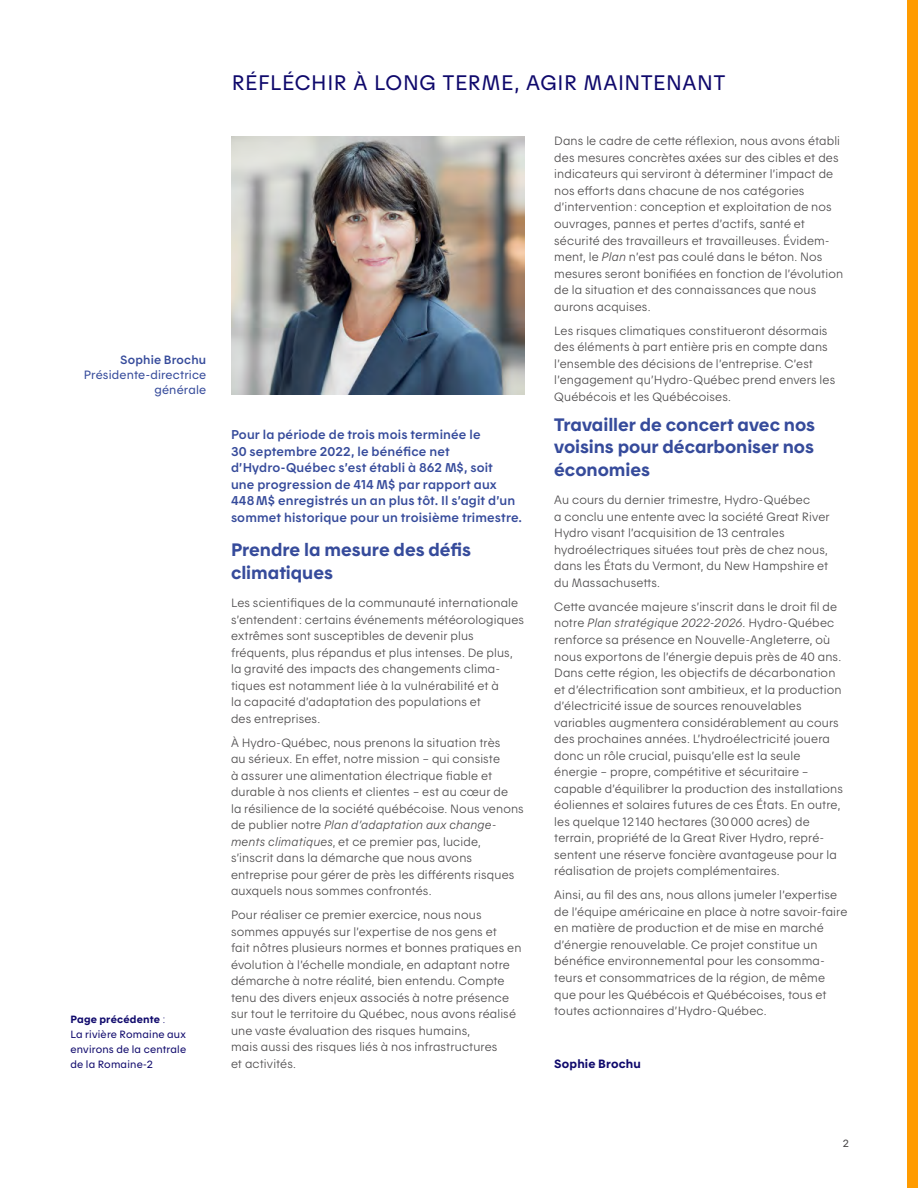
<style>
.page{position:relative;width:918px;height:1188px;background:#fff}
.page>*{position:absolute;margin:0;border:0;box-sizing:border-box;transform-origin:0 0}
.t1{font:21px "Hydro Quebec Normal";letter-spacing:.025em;color:#0f096c}
.t2{font:18px/22.5px "Hydro Quebec Gras";color:#364b9b}
.P_Intro{font:12.75px/16.5px "Hydro Quebec Demi";letter-spacing:.01em;color:#364b9b}
.t3{font:12px/16.5px "Hydro Quebec Maigre";letter-spacing:.01em;color:#494748}
.t4{font:12px/15px "Hydro Quebec Normal";letter-spacing:.01em;color:#364b9b;text-align:right}
.t5{font:12px "Hydro Quebec Gras";letter-spacing:.015em;color:#0f096c}
.t6{font:12px "Hydro Quebec Demi";letter-spacing:.015em;color:#364b9b}
.t7{font:10.5px/15px "Hydro Quebec Normal";letter-spacing:.02em;color:#0f096c;text-align:justify}
.t8{font:10.5px "Hydro Quebec Gras";letter-spacing:.02em;color:#0f096c}
.t9{font:10.5px "Hydro Quebec Normal";color:#494748}
.s1{font-family:"Hydro Quebec Maigre"}
.s2{font-family:"Hydro Quebec Maigre Italique"}
</style>
<div class="page">
<div style="left:908px;top:0;width:10px;height:1188px;background:#ff9b00"></div>
<img style="left:231px;top:136px;width:293px;height:258px">
<p class="t6" style="left:120px;top:353px;width:88px">Sophie Brochu</p>
<p class="t4" style="left:84px;top:367px;width:124px">Présidente-directrice générale</p>
<p class="t8" style="left:70px;top:1012px;width:96px">Page précédente <span class="s1">:</span></p>
<p class="t7" style="left:70px;top:1026px;width:117px">La rivière Romaine aux environs de la centrale de la Romaine-2</p>
<h2 class="t1" style="left:232px;top:70px;width:495px">RÉFLÉCHIR À LONG TERME, AGIR MAINTENANT</h2>
<p class="P_Intro" style="left:231px;top:426px;width:293px">Pour la période de trois mois terminée le<br>30 septembre 2022, le bénéfice net d’Hydro‑Québec s’est établi à 862 M $, soit<br>une progression de 414 M $ par rapport aux 448M $ enregistrés un an plus tôt. Il s’agit d’un sommet historique pour un troisième trimestre.</p>
<h3 class="t2" style="left:231px;top:538px;width:242px">Prendre la mesure des défis climatiques</h3>
<p class="t3" style="left:231px;top:594px;width:295px">Les scientifiques de la communauté internationale s’entendent: certains événements météorologiques extrêmes sont susceptibles de devenir plus fréquents, plus répandus et plus intenses. De plus, la gravité des impacts des changements clima&shy;tiques est notamment liée à la vulnérabilité et à<br>la capacité d’adaptation des populations et<br>des entreprises.</p>
<p class="t3" style="left:231px;top:734px;width:294px">À Hydro-Québec, nous prenons la situation très<br>au sérieux. En effet, notre mission – qui consiste<br>à assurer une alimentation électrique fiable et durable à nos clients et clientes – est au cœur de<br>la résilience de la société québécoise. Nous venons de publier notre <span class="s2">Plan d’adaptation aux change&shy;ments climatiques</span>, et ce premier pas, lucide, s’inscrit dans la démarche que nous avons entreprise pour gérer de près les différents risques auxquels nous sommes confrontés.</p>
<p class="t3" style="left:231px;top:906px;width:292px">Pour réaliser ce premier exercice, nous nous sommes appuyés sur l’expertise de nos gens et<br>fait nôtres plusieurs normes et bonnes pratiques en évolution à l’échelle mondiale, en adaptant notre démarche à notre réalité, bien entendu. Compte tenu des divers enjeux associés à notre présence sur tout le territoire du Québec, nous avons réalisé une vaste évaluation des risques humains,<br>mais aussi des risques liés à nos infrastructures<br>et activités.</p>
<p class="t3" style="left:554px;top:133px;width:291px">Dans le cadre de cette réflexion, nous avons établi des mesures concrètes axées sur des cibles et des indicateurs qui serviront à déterminer l’impact de nos efforts dans chacune de nos catégories d’intervention: conception et exploitation de nos ouvrages, pannes et pertes d’actifs, santé et sécurité des travailleurs et travailleuses. Évidem&shy;ment, le <span class="s2">Plan</span> n’est pas coulé dans le béton. Nos mesures seront bonifiées en fonction de l’évolution de la situation et des connaissances que nous aurons acquises.</p>
<p class="t3" style="left:554px;top:322px;width:283px">Les risques climatiques constitueront désormais des éléments à part entière pris en compte dans l’ensemble des décisions de l’entreprise. C’est l’engagement qu’Hydro-Québec prend envers les Québécois et les Québécoises.</p>
<h3 class="t2" style="left:554px;top:413px;width:262px;text-align:justify">Travailler de concert avec nos voisins pour décarboniser nos économies</h3>
<p class="t3" style="left:554px;top:492px;width:277px">Au cours du dernier trimestre, Hydro-Québec<br>a conclu une entente avec la société Great River Hydro visant l’acquisition de 13 centrales hydroélectriques situées tout près de chez nous, dans les États du Vermont, du New Hampshire et du Massachusetts.</p>
<p class="t3" style="left:554px;top:598px;width:290px">Cette avancée majeure s’inscrit dans le droit fil de notre <span class="s2">Plan stratégique 2022-2026</span>. Hydro-Québec renforce sa présence en Nouvelle-Angleterre, où nous exportons de l’énergie depuis près de 40 ans.<br>Dans cette région, les objectifs de décarbonation et d’électrification sont ambitieux, et la production d’électricité issue de sources renouvelables variables augmentera considérablement au cours des prochaines années. L’hydroélectricité jouera donc un rôle crucial, puisqu’elle est la seule énergie – propre, compétitive et sécuritaire – capable d’équilibrer la production des installations éoliennes et solaires futures de ces États. En outre, les quelque 12140 hectares (30000 acres) de terrain, propriété de la Great River Hydro, repré&shy;sentent une réserve foncière avantageuse pour la réalisation de projets complémentaires.</p>
<p class="t3" style="left:554px;top:887px;width:295px">Ainsi, au fil des ans, nous allons jumeler l’expertise de l’équipe américaine en place à notre savoir-faire en matière de production et de mise en marché d’énergie renouvelable. Ce projet constitue un bénéfice environnemental pour les consomma&shy;teurs et consommatrices de la région, de même que pour les Québécois et Québécoises, tous et toutes actionnaires d’Hydro-Québec.</p>
<p class="t5" style="left:554px;top:1056px;width:88px">Sophie Brochu</p>
<p class="t9" style="left:843px;top:1137px;width:8px">2</p>
</div>
